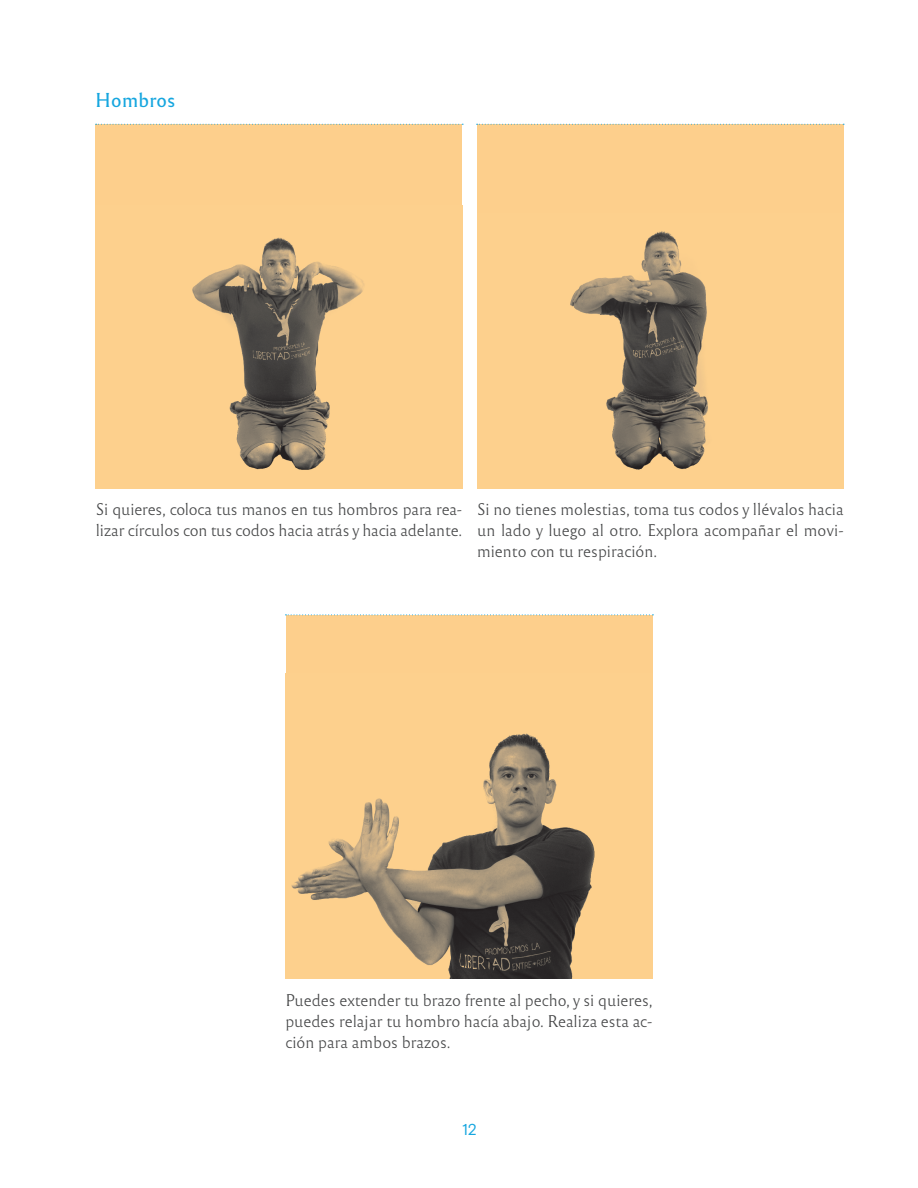
<style>
.page{position:relative;width:918px;height:1188px;background:#fff}
.page>*{position:absolute;margin:0;border:0;box-sizing:border-box;transform-origin:0 0}
.t1{font:18.75px "Reforma 1969 Gris";letter-spacing:.01em;color:#16a6df}
.t2{font:15.75px/21px "Reforma 1969 Blanca";letter-spacing:-.01em;color:#454647;text-align:justify}
.t3{font:15.75px "Basis Grotesque Pro";color:#16a6df}
</style>
<div class="page">
<div style="left:286px;top:615px;width:367px;height:364px;background:#fdcf8c"></div>
<img style="left:291px;top:733px;width:304px;height:246px">
<div style="left:477px;top:124px;width:367px;height:364px;background:#fdcf8c"></div>
<img style="left:570px;top:231px;width:138px;height:239px">
<div style="left:96px;top:124px;width:366px;height:364px;background:#fdcf8c"></div>
<img style="left:192px;top:237px;width:172px;height:233px">
<svg style="left:285px;top:614px;width:368px;height:1px"></svg>
<svg style="left:477px;top:124px;width:367px;height:1px"></svg>
<svg style="left:96px;top:124px;width:367px;height:1px"></svg>
<p class="t1" style="left:95px;top:89px;width:82px">Hombros</p>
<p class="t2" style="left:96px;top:499px;width:368px">Si quieres, coloca tus manos en tus hombros para rea&shy;lizar círculos con tus codos hacia atrás y hacia adelante.</p>
<p class="t2" style="left:477px;top:499px;width:368px">Si no tienes molestias, toma tus codos y llévalos hacia un lado y luego al otro. Explora acompañar el movi&shy;miento con tu respiración.</p>
<p class="t2" style="left:285px;top:990px;width:369px">Puedes extender tu brazo frente al pecho, y si quieres, puedes relajar tu hombro hacía abajo. Realiza esta ac&shy;ción para ambos brazos.</p>
<p class="t3" style="left:462px;top:1121px;width:16px">12</p>
</div>
